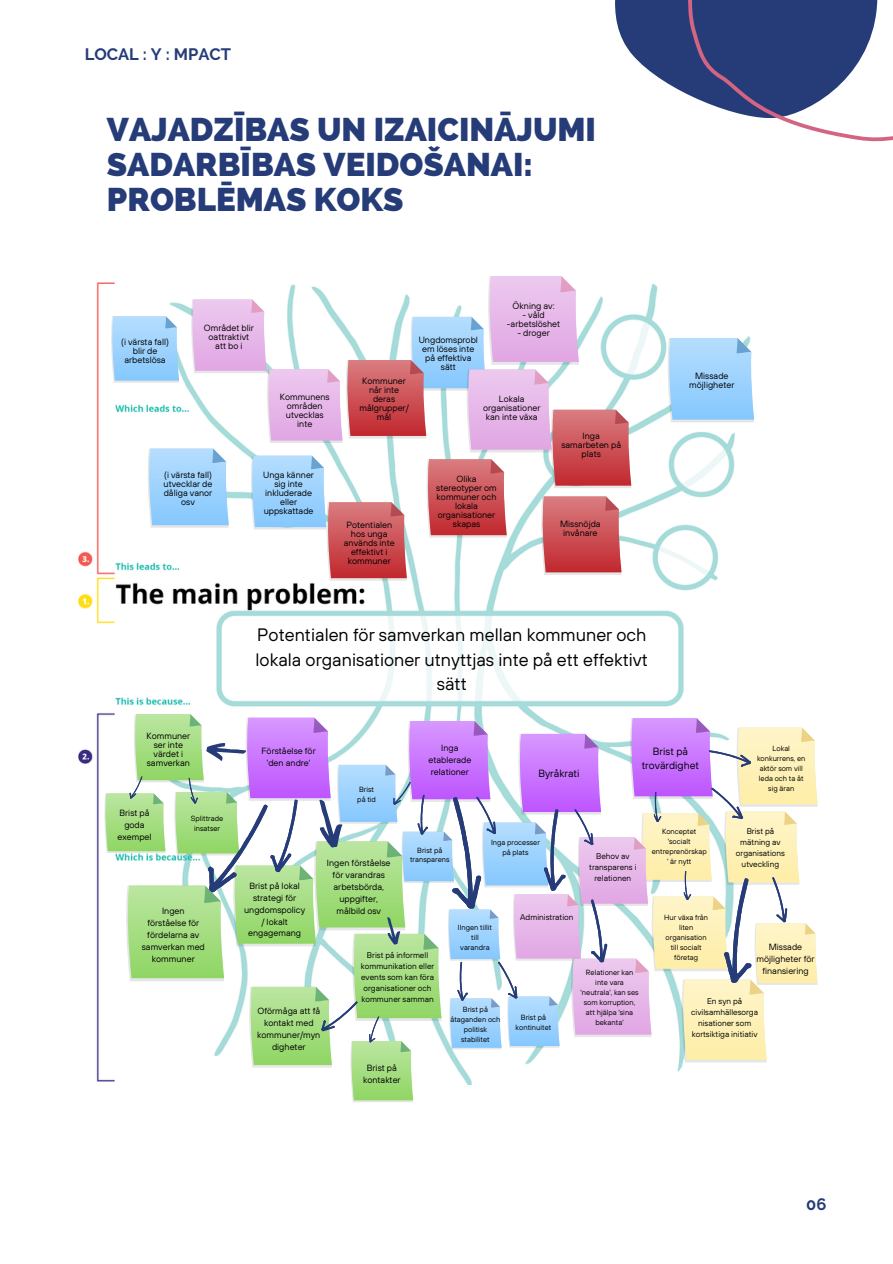
<style>
.page{position:relative;width:893px;height:1264px;background:#fff}
.page>*{position:absolute;margin:0;border:0;box-sizing:border-box;transform-origin:0 0}
.t1{font:800 33px/34.8px "Raleway";color:#253c78}
.t2{font:18px/24.8px "TT Hoves";color:#000;text-align:center}
.t3{font:700 16.5px "Raleway";color:#253c78}
.t4{font:10.5px/14px "TT Hoves";color:#000;text-align:center}
.t5{font:9px/9px "TT Hoves";color:#000;text-align:center}
.t6{font:8.25px/10.9px "TT Hoves";color:#000;text-align:center}
.t7{font:7.5px/10.1px "TT Hoves";color:#000;text-align:center}
</style>
<div class="page">
<svg style="left:615px;top:0;width:39px;height:74px;fill:#253c78"></svg>
<img style="left:78px;top:282px;width:740px;height:800px">
<svg style="left:111px;top:276px;width:520px;height:304px"></svg>
<svg style="left:667px;top:338px;width:87px;height:84px"></svg>
<svg style="left:104px;top:714px;width:713px;height:388px"></svg>
<svg style="left:654px;top:0;width:238px;height:142px"></svg>
<p class="t3" style="left:85px;top:44px;width:148px">LOCAL : Y : MPACT</p>
<p class="t1" style="left:107px;top:112px;width:490px">VAJADZĪBAS UN IZAICINĀJUMI<br>SADARBĪBAS VEIDOŠANAI:</p>
<p class="t1" style="left:107px;top:181px;width:298px">PROBLĒMAS KOKS</p>
<p class="t5" style="left:121px;top:337px;width:49px">(i värsta fall) blir de arbetslösa</p>
<p class="t5" style="left:204px;top:323px;width:52px">Området blir oattraktivt att bo i</p>
<p class="t5" style="left:280px;top:392px;width:51px">Kommunens områden utvecklas inte</p>
<p class="t5" style="left:164px;top:470px;width:50px">(i värsta fall) utvecklar de dåliga vanor osv</p>
<p class="t5" style="left:263px;top:470px;width:52px">Unga känner sig inte inkluderade eller uppskattade</p>
<p class="t5" style="left:359px;top:376px;width:51px">Kommuner når inte deras målgrupper/ mål</p>
<p class="t5" style="left:344px;top:520px;width:52px">Potentialen hos unga används inte effektivt i kommuner</p>
<p class="t5" style="left:419px;top:335px;width:61px">Ungdomsprobl em löses inte på effektiva sätt</p>
<p class="t5" style="left:512px;top:302px;width:43px">Ökning av:</p>
<p class="t5" style="left:522px;top:311px;width:24px">- våld</p>
<p class="t5" style="left:507px;top:320px;width:55px">-arbetslöshet</p>
<p class="t5" style="left:517px;top:329px;width:34px">- droger</p>
<p class="t5" style="left:483px;top:394px;width:59px">Lokala organisationer kan inte växa</p>
<p class="t5" style="left:436px;top:474px;width:62px">Olika stereotyper om kommuner och lokala organisationer skapas</p>
<p class="t5" style="left:561px;top:431px;width:61px">Inga samarbeten på plats</p>
<p class="t5" style="left:560px;top:519px;width:42px">Missnöjda invånare</p>
<p class="t5" style="left:689px;top:371px;width:47px">Missade möjligheter</p>
<p class="t5" style="left:147px;top:731px;width:45px">Kommuner ser inte värdet i samverkan</p>
<p class="t2" style="left:255px;top:622px;width:394px">Potentialen för samverkan mellan kommuner och lokala organisationer utnyttjas inte på ett effektivt sätt</p>
<p class="t5" style="left:261px;top:744px;width:56px;line-height:12px">Förståelse för 'den andre'</p>
<p class="t7" style="left:357px;top:784px;width:20px;text-align:left">Brist på tid</p>
<p class="t5" style="left:428px;top:741px;width:45px;line-height:12px">Inga etablerade relationer</p>
<p class="t4" style="left:538px;top:766px;width:43px">Byråkrati</p>
<p class="t4" style="left:641px;top:744px;width:59px">Brist på trovärdighet</p>
<p class="t7" style="left:757px;top:743px;width:50px">Lokal konkurrens, en aktör som vill leda och ta åt sig äran</p>
<p class="t5" style="left:117px;top:806px;width:35px;line-height:12px">Brist på goda exempel</p>
<p class="t7" style="left:191px;top:813px;width:34px">Splittrade insatser</p>
<p class="t5" style="left:142px;top:904px;width:65px;line-height:12px">Ingen förståelse för fördelarna av samverkan med kommuner</p>
<p class="t5" style="left:244px;top:879px;width:63px;line-height:12px">Brist på lokal strategi för ungdomspolicy / lokalt engagemang</p>
<p class="t5" style="left:327px;top:857px;width:65px;line-height:12px">Ingen förståelse för varandras arbetsbörda, uppgifter, målbild osv</p>
<p class="t7" style="left:410px;top:844px;width:41px">Brist på transparens</p>
<p class="t6" style="left:361px;top:949px;width:75px">Brist på informell kommunikation eller events som kan föra organisationer och kommuner samman</p>
<p class="t7" style="left:491px;top:837px;width:50px">Inga processer på plats</p>
<p class="t7" style="left:458px;top:922px;width:36px">IIngen tillit till varandra</p>
<p class="t6" style="left:520px;top:912px;width:55px">Administration</p>
<p class="t5" style="left:257px;top:1004px;width:65px;line-height:12px">Oförmåga att få kontakt med kommuner/myn digheter</p>
<p class="t5" style="left:363px;top:1061px;width:39px;line-height:12px">Brist på kontakter</p>
<p class="t7" style="left:450px;top:1004px;width:52px">Brist på åtaganden och politisk stabilitet</p>
<p class="t7" style="left:515px;top:1011px;width:37px">Brist på kontinuitet</p>
<p class="t6" style="left:589px;top:850px;width:49px">Behov av transparens i relationen</p>
<p class="t7" style="left:580px;top:967px;width:60px">Relationer kan inte vara 'neutrala', kan ses som korruption, att hjälpa 'sina bekanta'</p>
<p class="t7" style="left:651px;top:826px;width:57px">Konceptet 'socialt entreprenörskap ' är nytt</p>
<p class="t6" style="left:735px;top:825px;width:51px">Brist på mätning av organisations utveckling</p>
<p class="t7" style="left:664px;top:912px;width:45px">Hur växa från liten organisation till socialt företag</p>
<p class="t5" style="left:756px;top:940px;width:60px;line-height:12px">Missade möjligheter för finansiering</p>
<p class="t6" style="left:691px;top:995px;width:68px">En syn på civilsamhällesorga nisationer som kortsiktiga initiativ</p>
<p class="t3" style="left:806px;top:1194px;width:22px">06</p>
</div>
